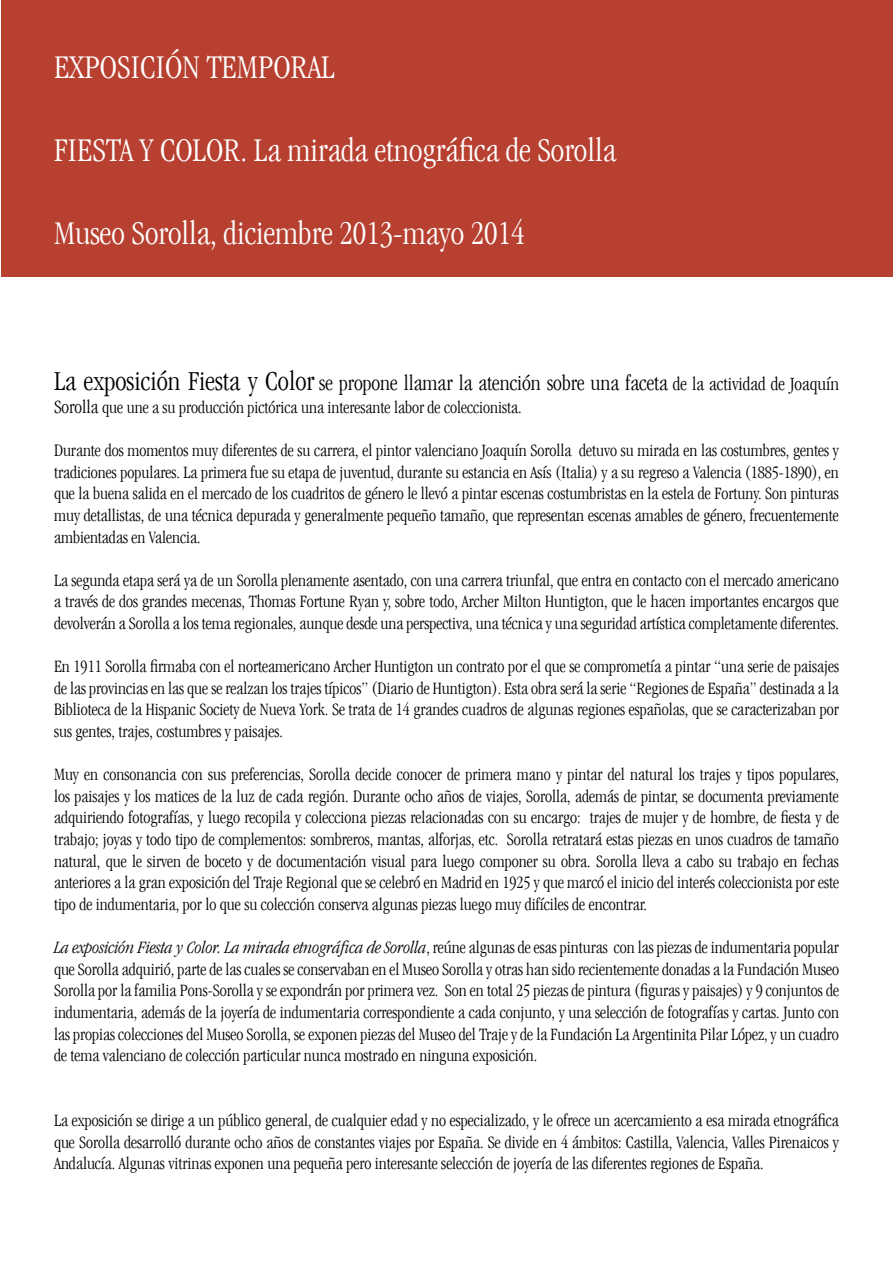
<style>
.page{position:relative;width:893px;height:1263px;background:#fff}
.page>*{position:absolute;margin:0;border:0;box-sizing:border-box;transform-origin:0 0}
.t1{font:300 condensed 34.5px "Garamond LT";color:#fff}
.t2{font:300 condensed 22.5px "Garamond LT";color:#000}
.t3{font:300 condensed 18px/21.6px "Garamond LT";color:#000;text-align:justify}
.s1{font-size:28.5px}
.s2{font-size:19.5px}
.s3{font-style:italic}
</style>
<div class="page">
<div style="left:1px;top:0;width:892px;height:276px;background:#b84030"></div>
<h1 class="t1" style="left:54px;top:49px;width:282px">EXPOSICIÓN TEMPORAL</h1>
<h1 class="t1" style="left:54px;top:132px;width:564px">FIESTA Y COLOR. La mirada etnográfica de Sorolla</h1>
<h1 class="t1" style="left:54px;top:214px;width:472px">Museo Sorolla, diciembre 2013-mayo 2014</h1>
<p class="t2" style="left:54px;top:370px;width:786px"><span class="s1">La exposición Fiesta y Color</span> se propone llamar la atención sobre una faceta <span class="s2">de la actividad de Joaquín</span></p>
<p class="t3" style="left:54px;top:397px;width:469px"><span class="s2">Sorolla</span> que une a su producción pictórica una interesante labor de coleccionista.</p>
<p class="t3" style="left:54px;top:440px;width:786px">Durante dos momentos muy diferentes de su carrera, el pintor valenciano Joaquín Sorolla detuvo su mirada en las costumbres, gentes y tradiciones populares. La primera fue su etapa de juventud, durante su estancia en Asís (Italia) y a su regreso a Valencia (1885-1890), en que la buena salida en el mercado de los cuadritos de género le llevó a pintar escenas costumbristas en la estela de Fortuny. Son pinturas muy detallistas, de una técnica depurada y generalmente pequeño tamaño, que representan escenas amables de género, frecuentemente ambientadas en Valencia.</p>
<p class="t3" style="left:54px;top:569px;width:787px">La segunda etapa será ya de un Sorolla plenamente asentado, con una carrera triunfal, que entra en contacto con el mercado americano a través de dos grandes mecenas, Thomas Fortune Ryan y, sobre todo, Archer Milton Huntigton, que le hacen importantes encargos que devolverán a Sorolla a los tema regionales, aunque desde una perspectiva, una técnica y una seguridad artística completamente diferentes.</p>
<p class="t3" style="left:54px;top:656px;width:786px">En 1911 Sorolla firmaba con el norteamericano Archer Huntigton un contrato por el que se comprometía a pintar “una serie de paisajes de las provincias en las que se realzan los trajes típicos” (Diario de Huntigton). Esta obra será la serie “Regiones de España” destinada a la Biblioteca de la Hispanic Society de Nueva York. Se trata de 14 grandes cuadros de algunas regiones españolas, que se caracterizaban por sus gentes, trajes, costumbres y paisajes.</p>
<p class="t3" style="left:54px;top:764px;width:787px">Muy en consonancia con sus preferencias, Sorolla decide conocer de primera mano y pintar del natural los trajes y tipos populares, los paisajes y los matices de la luz de cada región. Durante ocho años de viajes, Sorolla, además de pintar, se documenta previamente adquiriendo fotografías, y luego recopila y colecciona piezas relacionadas con su encargo: trajes de mujer y de hombre, de fiesta y de trabajo; joyas y todo tipo de complementos: sombreros, mantas, alforjas, etc. Sorolla retratará estas piezas en unos cuadros de tamaño natural, que le sirven de boceto y de documentación visual para luego componer su obra. Sorolla lleva a cabo su trabajo en fechas anteriores a la gran exposición del Traje Regional que se celebró en Madrid en 1925 y que marcó el inicio del interés coleccionista por este tipo de indumentaria, por lo que su colección conserva algunas piezas luego muy difíciles de encontrar.</p>
<p class="t3" style="left:54px;top:937px;width:787px"><span class="s3">La exposición Fiesta y Color. La mirada etnográfica de Sorolla</span>, reúne algunas de esas pinturas con las piezas de indumentaria popular que Sorolla adquirió, parte de las cuales se conservaban en el Museo Sorolla y otras han sido recientemente donadas a la Fundación Museo Sorolla por la familia Pons-Sorolla y se expondrán por primera vez. Son en total 25 piezas de pintura (figuras y paisajes) y 9 conjuntos de indumentaria, además de la joyería de indumentaria correspondiente a cada conjunto, y una selección de fotografías y cartas. Junto con las propias colecciones del Museo Sorolla, se exponen piezas del Museo del Traje y de la Fundación La Argentinita Pilar López, y un cuadro de tema valenciano de colección particular nunca mostrado en ninguna exposición.</p>
<p class="t3" style="left:54px;top:1109px;width:786px">La exposición se dirige a un público general, de cualquier edad y no especializado, y le ofrece un acercamiento a esa mirada etnográfica que Sorolla desarrolló durante ocho años de constantes viajes por España. Se divide en 4 ámbitos: Castilla, Valencia, Valles Pirenaicos y Andalucía. Algunas vitrinas exponen una pequeña pero interesante selección de joyería de las diferentes regiones de España.</p>
</div>
